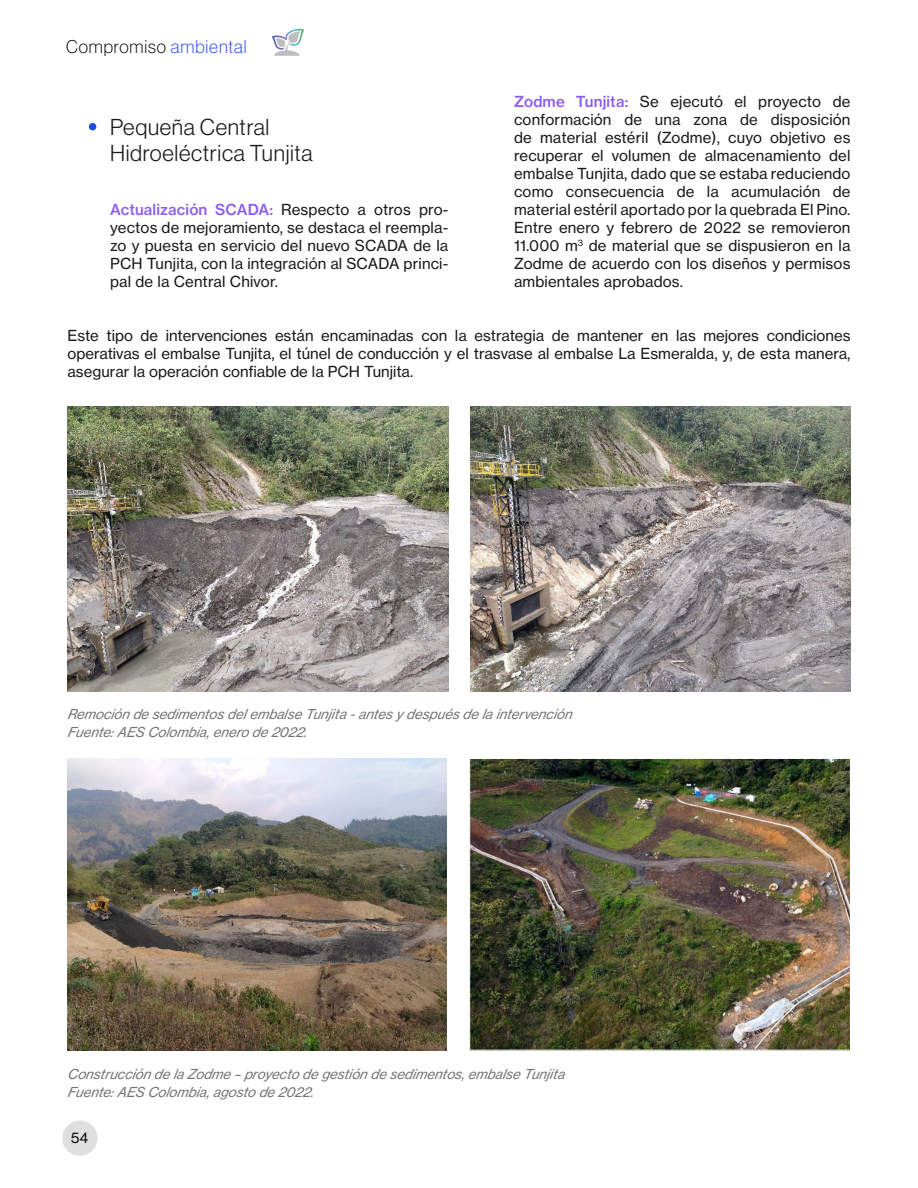
<style>
.page{position:relative;width:918px;height:1188px;background:#fff}
.page>*{position:absolute;margin:0;border:0;box-sizing:border-box;transform-origin:0 0}
.t1{font:22.5px/25.8px "N Haas Grotesk DS Pro 45 Lt";letter-spacing:.03em;color:#1a1a1a}
.t2{font:18px "N Haas Grotesk DS Pro 35 X Lt";letter-spacing:.05em;color:#000}
.t3{font:15px/18px "N Haas Grotesk TX Pro 55 Rg";letter-spacing:.01em;color:#1a1a1a;text-align:justify}
.t4{font:15px "N Haas Grotesk TX Pro 65 Md";letter-spacing:.01em;color:#8c5cf2}
.t5{font:15px "N Haas Grotesk DS Pro 55 Rg";color:#000}
.t6{font:italic 13.5px/18px "N Haas Grotesk TX Pro 56 It";color:#737373}
.s1{color:#214ade}
.s2{font-family:"N Haas Grotesk TX Pro 55 Rg";color:#1a1a1a}
.s3{font-family:"N Haas Grotesk TX Pro 65 Md";color:#8c5cf2}
</style>
<div class="page">
<div style="left:62px;top:1121px;width:36px;height:35px;background:#dfdfdf;border-radius:50%"></div>
<svg style="left:272px;top:29px;width:32px;height:27px"></svg>
<div style="left:89px;top:123px;width:7px;height:7px;background:#214ade;border-radius:50%"></div>
<img style="left:68px;top:407px;width:380px;height:285px">
<img style="left:470px;top:407px;width:380px;height:285px">
<img style="left:68px;top:758px;width:378px;height:292px">
<img style="left:469px;top:758px;width:382px;height:293px">
<p class="t2" style="left:66px;top:36px;width:182px">Compromiso <span class="s1">ambiental</span></p>
<h1 class="t1" style="left:110px;top:115px;width:204px">Pequeña Central<br>Hidroeléctrica Tunjita</h1>
<p class="t4" style="left:110px;top:200px;width:340px">Actualización SCADA: <span class="s2">Respecto a otros pro-</span></p>
<p class="t3" style="left:110px;top:219px;width:340px">yectos de mejoramiento, se destaca el reempla&shy;zo y puesta en servicio del nuevo SCADA de la PCH Tunjita, con la integración al SCADA princi&shy;pal de la Central Chivor.</p>
<p class="t3" style="left:514px;top:93px;width:338px"><span class="s3">Zodme Tunjita:</span> Se ejecutó el proyecto de conformación de una zona de disposición de material estéril (Zodme), cuyo objetivo es recuperar el volumen de almacenamiento del embalse Tunjita, dado que se estaba reduciendo como consecuencia de la acumulación de material estéril aportado por la quebrada El Pino.<br>Entre enero y febrero de 2022 se removieron 11.000 m<sup>3</sup> de material que se dispusieron en la Zodme de acuerdo con los diseños y permisos ambientales aprobados.</p>
<p class="t3" style="left:68px;top:327px;width:785px">Este tipo de intervenciones están encaminadas con la estrategia de mantener en las mejores condiciones operativas el embalse Tunjita, el túnel de conducción y el trasvase al embalse La Esmeralda, y, de esta manera, asegurar la operación confiable de la PCH Tunjita.</p>
<p class="t6" style="left:68px;top:705px;width:509px">Remoción de sedimentos delembalse Tunjita -antes y después de la intervención<br>Fuente:AES Colombia, enero de 2022.</p>
<p class="t6" style="left:68px;top:1065px;width:502px">Construcción de la Zodme – p royecto de gestión de sedimentos, embalse Tunjita<br>Fuente:AES Colombia, agosto de 2022.</p>
<p class="t5" style="left:71px;top:1129px;width:19px">54</p>
</div>
